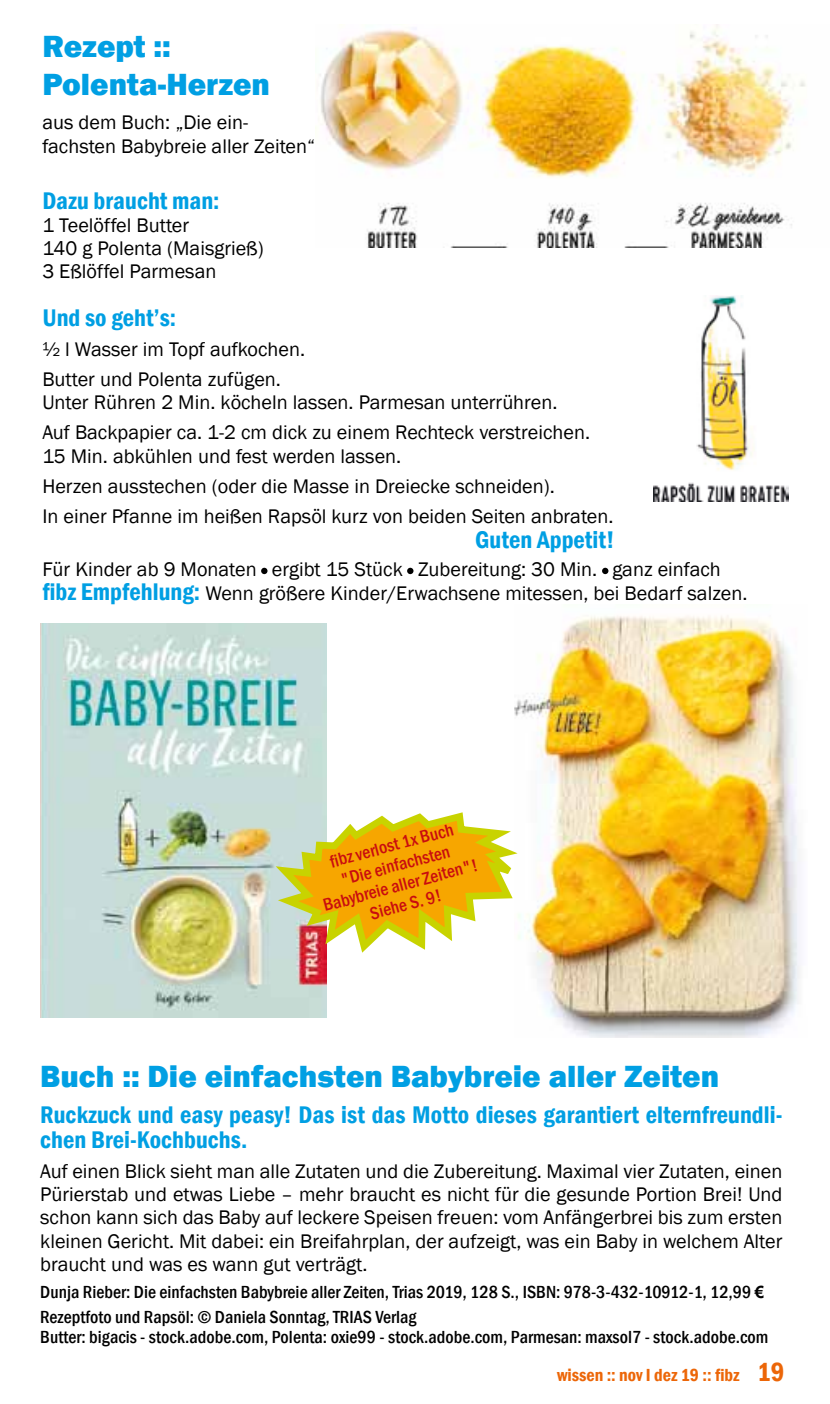
<style>
.page{position:relative;width:830px;height:1404px;background:#fff}
.page>*{position:absolute;margin:0;border:0;box-sizing:border-box;transform-origin:0 0}
.t1{font:800 31.5px/37.8px "Franklin Gothic";color:#009fe3}
.t2{font:600 condensed 24.75px/24.8px "Franklin Gothic";color:#009fe3}
.t3{font:20.25px/23.2px "Franklin Gothic";color:#000}
.t4{font:500 condensed 18px/24.8px "Franklin Gothic";color:#000}
.t5{font:500 condensed 18px/20.2px "Franklin Gothic";color:#c90c0f;text-align:center}
.t6{font:600 condensed 18px "Franklin Gothic";color:#ec6608}
.s1{font-weight:600;font-stretch:condensed;font-size:24.75px;color:#009fe3}
.s2{font-family:"Arial";font-weight:700;font-stretch:normal;font-size:16.88px}
.s3{font-size:27px}
</style>
<div class="page">
<img style="left:315px;top:25px;width:491px;height:222px">
<img style="left:514px;top:615px;width:286px;height:421px">
<img style="left:40px;top:623px;width:286px;height:394px">
<img style="left:653px;top:296px;width:135px;height:205px">
<svg style="left:267px;top:808px;width:269px;height:151px"></svg>
<div style="left:261px;top:567px;width:6px;height:7px;background:#000;border-radius:50%"></div>
<div style="left:407px;top:567px;width:6px;height:7px;background:#000;border-radius:50%"></div>
<svg style="left:601px;top:567px;width:7px;height:7px"></svg>
<h1 class="t1" style="left:42px;top:28px;width:229px">Rezept ::<br>Polenta-Herzen</h1>
<p class="t3" style="left:42px;top:111px;width:274px">aus dem Buch: „Die ein&shy;fachsten Babybreie aller Zeiten“</p>
<p class="t2" style="left:42px;top:188px;width:179px">Dazu braucht man:</p>
<p class="t3" style="left:42px;top:214px;width:223px">1 Teelöffel Butter<br>140 g Polenta (Maisgrieß)<br>3 Eßlöffel Parmesan</p>
<p class="t2" style="left:42px;top:305px;width:135px">Und so geht’s:</p>
<p class="t3" style="left:42px;top:335px;width:264px;line-height:29.9px">½ l Wasser im Topf aufkochen.<br>Butter und Polenta zufügen.</p>
<p class="t3" style="left:42px;top:388px;width:549px;line-height:29.9px">Unter Rühren 2 Min. köcheln lassen. Parmesan unterrühren.<br>Auf Backpapier ca. 1-2 cm dick zu einem Rechteck verstreichen.</p>
<p class="t3" style="left:42px;top:441px;width:572px;line-height:29.9px">15 Min. abkühlen und fest werden lassen.<br>Herzen ausstechen (oder die Masse in Dreiecke schneiden).<br>In einer Pfanne im heißen Rapsöl kurz von beiden Seiten anbraten.</p>
<p class="t3" style="left:42px;top:557px;width:706px;line-height:24.8px">Für Kinder ab 9 Monaten ergibt 15 Stück Zubereitung: 30 Min. ganz einfach <span class="s1">fibz Empfehlung:</span> Wenn größere Kinder/Erwachsene mitessen, bei Bedarf salzen.</p>
<p class="t2" style="left:475px;top:527px;width:141px">Guten Appetit!</p>
<p class="t5" style="left:310px;top:856px;width:161px;rotate:-15deg">fi bz verlost 1x Buch "Die einfachsten<br>Babybreie aller Zeiten"!<br>Siehe S. 9!</p>
<h1 class="t1" style="left:40px;top:1057px;width:680px">Buch :: Die einfachsten Babybreie aller Zeiten</h1>
<p class="t2" style="left:40px;top:1102px;width:743px">Ruckzuck und easy peasy! Das ist das Motto dieses garantiert elternfreundli&shy;chen Brei-Kochbuchs.</p>
<p class="t3" style="left:40px;top:1159px;width:743px;text-align:justify">Auf einen Blick sieht man alle Zutaten und die Zubereitung. Maximal vier Zutaten, einen Pürierstab und etwas Liebe – mehr braucht es nicht für die gesunde Portion Brei! Und schon kann sich das Baby auf leckere Speisen freuen: vom Anfängerbrei bis zum ersten kleinen Gericht. Mit dabei: ein Breifahrplan, der aufzeigt, was ein Baby in welchem Alter braucht und was es wann gut verträgt.</p>
<p class="t4" style="left:40px;top:1278px;width:725px">Dunja Rieber: Die einfachsten Babybreie aller Zeiten, Trias 2019, 128 S., ISBN: 978-3-432-10912-1, 12,99 <span class="s2">€<br></span>Rezeptfoto und Rapsöl: © Daniela Sonntag, TRIAS Verlag</p>
<p class="t4" style="left:40px;top:1323px;width:729px">Butter: bigacis - stock.adobe.com, Polenta: oxie99 - stock.adobe.com, Parmesan: maxsol7 - stock.adobe.com</p>
<p class="t6" style="left:556px;top:1363px;width:229px">wissen :: nov I dez 19 :: fibz <span class="s3">19</span></p>
</div>
